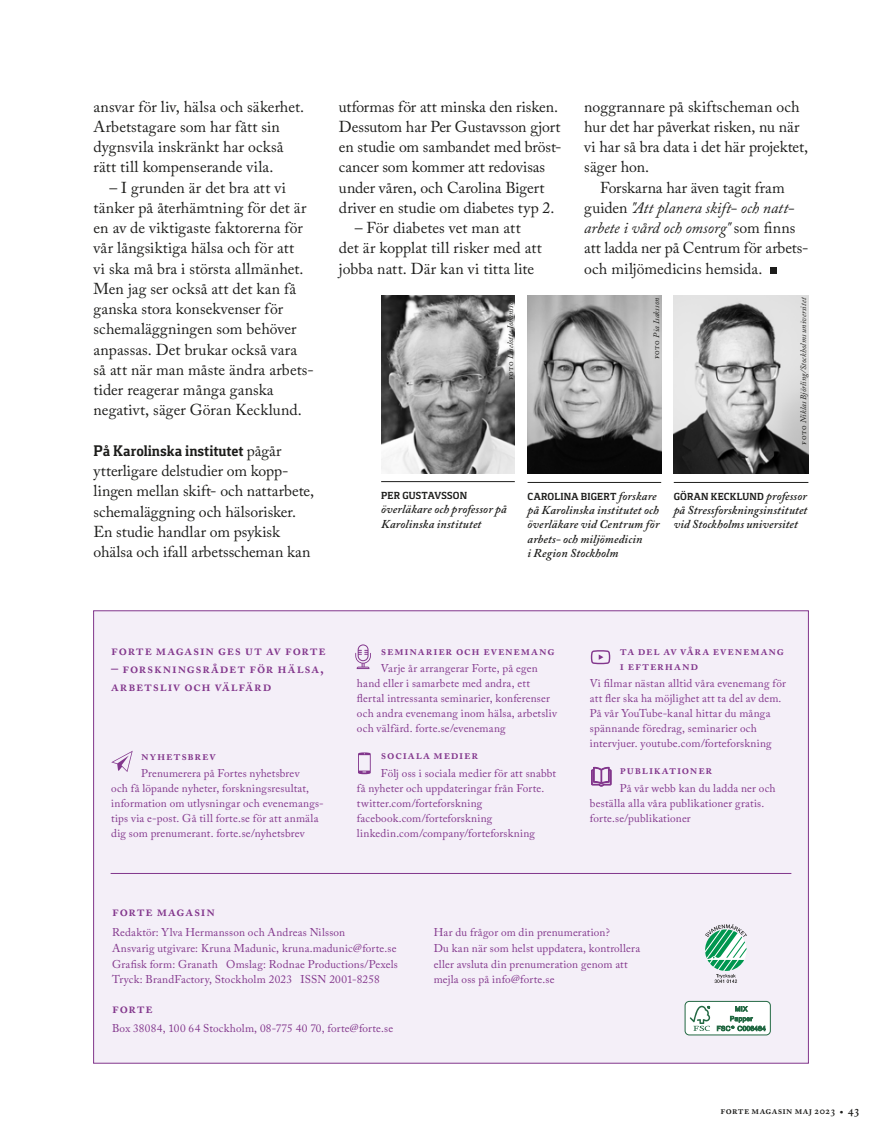
<style>
.page{position:relative;width:885px;height:1140px;background:#fff}
.page>*{position:absolute;margin:0;border:0;box-sizing:border-box;transform-origin:0 0}
.Bröd_10_5_13_5___ind{font:15.75px/20.2px "Adobe Caslon Pro";letter-spacing:-.01em;color:#1d1d1b}
.Bröd_10_5_13_5_-_kap{font:15.75px/20.2px "Adobe Caslon Pro";letter-spacing:-.01em;color:#1d1d1b}
.Bröd_10_5_13_5_-_sis{font:15.75px/20.2px "Adobe Caslon Pro";color:#1d1d1b}
.Vinjett_H3{font:600 14.25px/18px "Adobe Caslon Pro";letter-spacing:.06em;color:#82368c}
.Vinjett_H3-2{font:600 12.75px/15px "Adobe Caslon Pro";letter-spacing:.065em;color:#82368c}
.Författare{font:italic 600 12px/14.4px "Adobe Caslon Pro";letter-spacing:.015em;color:#1d1d1b}
.Bröd_10_5_13_5___för{font:11.25px/15px "Adobe Caslon Pro";letter-spacing:.01em;color:#82368c}
.Bröd_10_5_13_5___för-2{font:11.25px/15px "Adobe Caslon Pro";letter-spacing:-.015em;color:#82368c}
.Författare-2{font:700 10.5px "Foral Pro";letter-spacing:.02em;color:#1d1d1b}
.t1{font:600 10.5px "Adobe Caslon Pro";letter-spacing:.025em;color:#1d1d1b}
.Foto_byline{font:italic 8.25px "Adobe Caslon Pro";letter-spacing:.015em;color:#1d1d1b}
.s1{font-family:"Foral Pro";font-weight:700}
.s2{font-style:normal}
.s3{font-style:italic}
.s4{font-family:"Adobe Caslon Pro";font-weight:600;font-style:italic;font-size:12px}
.s5{font-size:12px}
</style>
<div class="page">
<svg style="left:770px;top:267px;width:6px;height:6px"></svg>
<img style="left:381px;top:296px;width:133px;height:177px">
<hr style="left:381px;top:481px;width:133px;height:1px;background:#1d1d1b">
<img style="left:527px;top:296px;width:134px;height:177px">
<hr style="left:527px;top:482px;width:134px;height:1px;background:#1d1d1b">
<img style="left:673px;top:296px;width:135px;height:177px">
<hr style="left:673px;top:482px;width:135px;height:1px;background:#1d1d1b">
<div style="left:93px;top:610px;width:715px;height:453px;background:#f4eff8;border:1px solid #82368c"></div>
<svg style="left:355px;top:644px;width:16px;height:25px"></svg>
<svg style="left:358px;top:752px;width:13px;height:22px"></svg>
<svg style="left:111px;top:750px;width:22px;height:22px"></svg>
<svg style="left:590px;top:650px;width:21px;height:15px"></svg>
<svg style="left:591px;top:767px;width:20px;height:19px"></svg>
<svg style="left:705px;top:924px;width:42px;height:59px"></svg>
<div style="left:685px;top:1001px;width:85px;height:34px;background:#fff;border-radius:4px"></div>
<div style="left:684px;top:1001px;width:86px;height:34px;border:1px solid #236943;border-radius:4px"></div>
<svg style="left:689px;top:1005px;width:21px;height:26px"></svg>
<svg style="left:716px;top:1006px;width:49px;height:25px"></svg>
<hr style="left:111px;top:873px;width:680px;height:1px;background:#82368c">
<p class="Bröd_10_5_13_5___ind" style="left:94px;top:96px;width:212px">ansvar för liv, hälsa och säkerhet.<br>Arbetstagare som har fått sin dygnsvila inskränkt har också rätt till kompenserande vila.</p>
<p class="Bröd_10_5_13_5_-_sis" style="left:94px;top:177px;width:220px;text-indent:16px">– I grunden är det bra att vi tänker på återhämtning för det är en av de viktigaste faktorerna för vår långsiktiga hälsa och för att<br>vi ska må bra i största allmänhet.<br>Men jag ser också att det kan få ganska stora konsekvenser för schemaläggningen som behöver anpassas. Det brukar också vara så att när man måste ändra arbets&shy;tider reagerar många ganska negativt, säger Göran Kecklund.</p>
<p class="Bröd_10_5_13_5_-_kap" style="left:94px;top:440px;width:222px"><span class="s1">På Karolinska institutet</span> pågår ytterligare delstudier om kopp&shy;lingen mellan skift- och nattarbete, schemaläggning och hälsorisker.<br>En studie handlar om psykisk ohälsa och ifall arbetsscheman kan</p>
<p class="Bröd_10_5_13_5_-_kap" style="left:339px;top:96px;width:224px">utformas för att minska den risken.<br>Dessutom har Per Gustavsson gjort en studie om sambandet med bröst&shy;cancer som kommer att redovisas under våren, och Carolina Bigert driver en studie om diabetes typ 2.</p>
<p class="Bröd_10_5_13_5___ind" style="left:339px;top:217px;width:204px;text-align:center">– För diabetes vet man att<br>det är kopplat till risker med att jobba natt. Där kan vi titta lite</p>
<p class="Foto_byline" style="left:505px;top:380px;width:84px;rotate:-90deg"><span class="s2">foto</span> Liselotte Johansson</p>
<p class="Bröd_10_5_13_5___ind" style="left:584px;top:96px;width:225px">noggrannare på skiftscheman och hur det har påverkat risken, nu när vi har så bra data i det här projektet, säger hon.</p>
<p class="Bröd_10_5_13_5___ind" style="left:584px;top:177px;width:225px;text-indent:16px">Forskarna har även tagit fram guiden <span class="s3">"Att planera skift- och natt&shy;arbete i vård och omsorg"</span> som finns att ladda ner på Centrum för arbets&shy;och miljömedicins hemsida.</p>
<p class="Foto_byline" style="left:651px;top:359px;width:63px;rotate:-90deg"><span class="s2">foto</span> Pia Isaksson</p>
<p class="Foto_byline" style="left:798px;top:444px;width:149px;rotate:-90deg"><span class="s2">foto</span> Niklas Björling/Stockholms universitet</p>
<p class="Författare-2" style="left:381px;top:489px;width:88px">PER GUSTAVSSON</p>
<p class="Författare" style="left:381px;top:502px;width:127px">överläkare och professor på<br>Karolinska institutet</p>
<p class="Författare-2" style="left:527px;top:490px;width:131px">CAROLINA BIGERT <span class="s4">forskare</span></p>
<p class="Författare" style="left:527px;top:503px;width:133px">på Karolinska institutet och överläkare vid Centrum för arbets- och miljömedicin<br>i Region Stockholm</p>
<p class="Författare-2" style="left:673px;top:490px;width:135px">GÖRAN KECKLUND <span class="s4">professor</span></p>
<p class="Författare" style="left:673px;top:503px;width:135px">på Stressforskningsinstitutet vid Stockholms universitet</p>
<h3 class="Vinjett_H3" style="left:111px;top:641px;width:216px">forte magasin ges ut av forte</h3>
<h3 class="Vinjett_H3" style="left:111px;top:659px;width:214px">– forskningsrådet för hälsa, arbetsliv och välfärd</h3>
<h3 class="Vinjett_H3-2" style="left:141px;top:748px;width:76px">nyhetsbrev</h3>
<p class="Bröd_10_5_13_5___för" style="left:111px;top:766px;width:214px;text-indent:30px">Prenumerera på Fortes nyhetsbrev<br>och få löpande nyheter, forskningsresultat, information om utlysningar och evenemangs&shy;tips via e-post. Gå till forte.se för att anmäla dig som prenumerant. forte.se/nyhetsbrev</p>
<h3 class="Vinjett_H3-2" style="left:381px;top:642px;width:175px">seminarier och evenemang</h3>
<p class="Bröd_10_5_13_5___för-2" style="left:357px;top:660px;width:202px;text-indent:24px">Varje år arrangerar Forte, på egen hand eller i samarbete med andra, ett flertal intressanta seminarier, konferenser och andra evenemang inom hälsa, arbetsliv och välfärd. forte.se/evenemang</p>
<h3 class="Vinjett_H3-2" style="left:381px;top:747px;width:99px">sociala medier</h3>
<p class="Bröd_10_5_13_5___för" style="left:357px;top:765px;width:201px;text-indent:24px">Följ oss i sociala medier för att snabbt få nyheter och uppdateringar från Forte. twitter.com/forteforskning facebook.com/forteforskning linkedin.com/company/forteforskning</p>
<h3 class="Vinjett_H3-2" style="left:620px;top:642px;width:165px">ta del av våra evenemang i efterhand</h3>
<p class="Bröd_10_5_13_5___för" style="left:590px;top:675px;width:197px">Vi filmar nästan alltid våra evenemang för att fler ska ha möjlighet att ta del av dem.<br>På vår YouTube-kanal hittar du många spännande föredrag, seminarier och intervjuer. youtube.com/forteforskning</p>
<h3 class="Vinjett_H3-2" style="left:620px;top:762px;width:94px">publikationer</h3>
<p class="Bröd_10_5_13_5___för" style="left:590px;top:780px;width:187px;text-indent:30px">På vår webb kan du ladda ner och beställa alla våra publikationer gratis. forte.se/publikationer</p>
<h3 class="Vinjett_H3" style="left:112px;top:902px;width:104px">forte magasin</h3>
<p class="Bröd_10_5_13_5___för" style="left:112px;top:924px;width:287px;line-height:15.8px">Redaktör: Ylva Hermansson och Andreas Nilsson<br>Ansvarig utgivare: Kruna Madunic, kruna.madunic@forte.se Grafisk form: Granath Omslag: Rodnae Productions/Pexels Tryck: BrandFactory, Stockholm 2023 ISSN 2001-8258</p>
<p class="Bröd_10_5_13_5___för" style="left:433px;top:924px;width:208px;line-height:15.8px">Har du frågor om din prenumeration?<br>Du kan när som helst uppdatera, kontrollera eller avsluta din prenumeration genom att mejla oss på info@forte.se</p>
<h3 class="Vinjett_H3" style="left:112px;top:999px;width:42px">forte</h3>
<p class="Bröd_10_5_13_5___för" style="left:112px;top:1021px;width:283px">Box 38084, 100 64 Stockholm, 08-775 40 70, forte@forte.se</p>
<p class="t1" style="left:720px;top:1104px;width:140px">forte magasin maj 2023 • <span class="s5">43</span></p>
</div>
